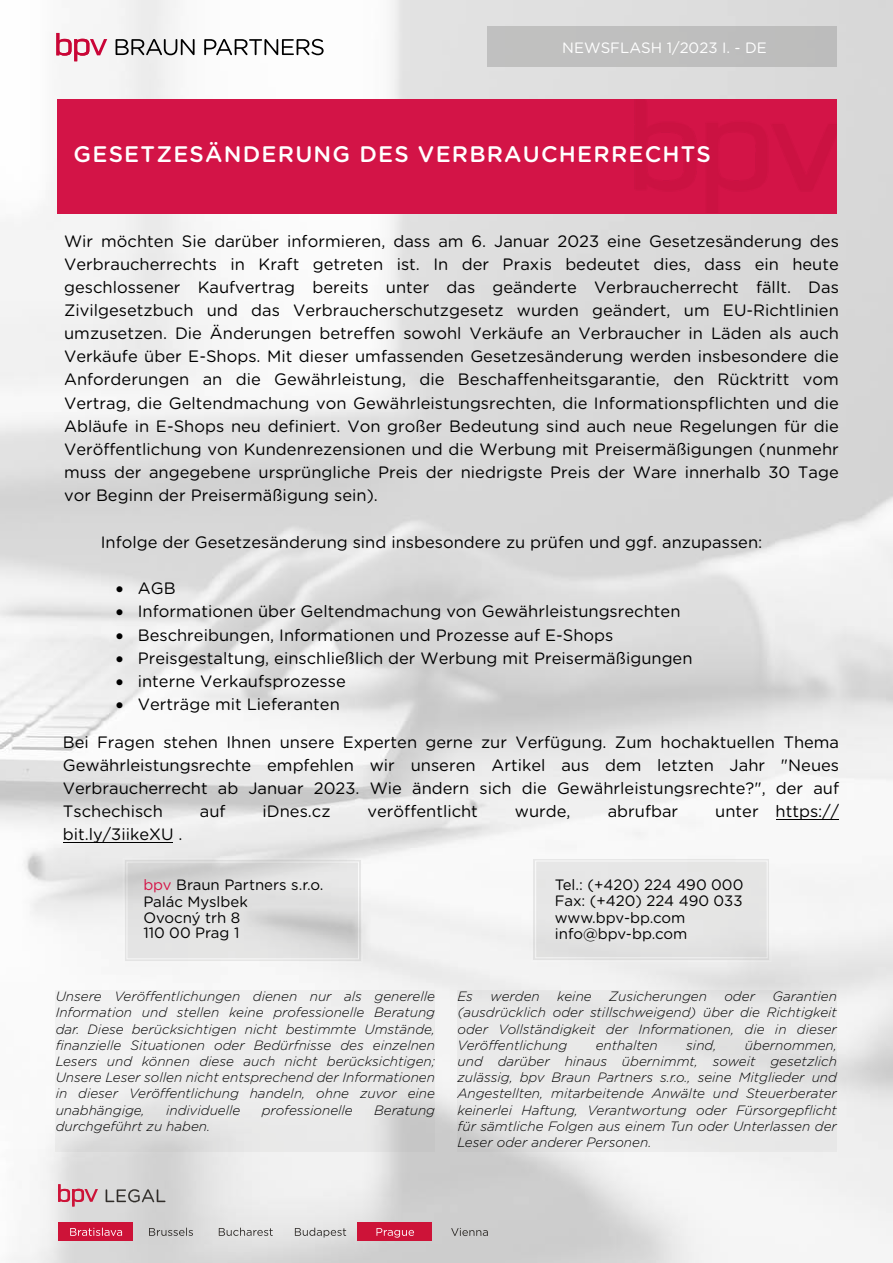
<style>
.page{position:relative;width:893px;height:1263px;background:#fff}
.page>*{position:absolute;margin:0;border:0;box-sizing:border-box;transform-origin:0 0}
.t1{font:500 22.5px "Gotham Rounded";letter-spacing:.055em;color:#fff}
.t2{font:16.5px/23.1px "Gotham Rounded";color:#000;text-align:justify}
.t3{font:15px/16.5px "Gotham Rounded";color:#000}
.t4{font:15px "Gotham Rounded";color:#fff}
.t5{font:italic 300 13.5px/16.2px "Gotham Rounded";color:#000;text-align:justify}
.s1{color:#d31447}
</style>
<div class="page">
<img style="left:0;top:0;width:893px;height:1263px">
<svg style="left:56px;top:990px;width:379px;height:162px;fill:#ececec"></svg>
<div style="left:458px;top:990px;width:379px;height:162px;background:#e9e9e8"></div>
<svg style="left:531px;top:856px;width:241px;height:106px;background:#e5e5e5"></svg>
<div style="left:535px;top:861px;width:233px;height:97px;border:1px solid #fff"></div>
<svg style="left:122px;top:857px;width:241px;height:106px;background:#dedede"></svg>
<div style="left:127px;top:862px;width:232px;height:97px;border:1px solid #fff"></div>
<div style="left:488px;top:26px;width:349px;height:41px;background:#bfbfbe"></div>
<div style="left:57px;top:100px;width:779px;height:114px;background:#d31447"></div>
<svg style="left:116px;top:39px;width:79px;height:16px"></svg>
<svg style="left:204px;top:39px;width:120px;height:16px"></svg>
<svg style="left:56px;top:33px;width:51px;height:28px"></svg>
<div style="left:58px;top:1222px;width:75px;height:18px;background:#cd1338"></div>
<svg style="left:58px;top:1184px;width:40px;height:22px"></svg>
<svg style="left:106px;top:1189px;width:59px;height:13px"></svg>
<svg style="left:70px;top:1227px;width:52px;height:9px"></svg>
<svg style="left:149px;top:1227px;width:44px;height:9px"></svg>
<svg style="left:219px;top:1227px;width:54px;height:9px"></svg>
<svg style="left:295px;top:1227px;width:51px;height:11px"></svg>
<div style="left:357px;top:1222px;width:75px;height:18px;background:#cd1338"></div>
<svg style="left:376px;top:1228px;width:38px;height:9px"></svg>
<svg style="left:451px;top:1228px;width:37px;height:8px"></svg>
<hr style="left:63px;top:842px;width:110px;height:1px;background:#000">
<hr style="left:776px;top:819px;width:63px;height:1px;background:#000">
<p class="t4" style="left:562px;top:37px;width:206px">NEWSFLASH 1/2023 I. - DE</p>
<h1 class="t1" style="left:74px;top:138px;width:639px">GESETZESÄNDERUNG DES VERBRAUCHERRECHTS</h1>
<p class="t2" style="left:64px;top:229px;width:776px">Wir möchten Sie darüber informieren, dass am 6. Januar 2023 eine Gesetzesänderung des Verbraucherrechts in Kraft getreten ist. In der Praxis bedeutet dies, dass ein heute geschlossener Kaufvertrag bereits unter das geänderte Verbraucherrecht fällt. Das Zivilgesetzbuch und das Verbraucherschutzgesetz wurden geändert, um EU-Richtlinien umzusetzen. Die Änderungen betreffen sowohl Verkäufe an Verbraucher in Läden als auch Verkäufe über E-Shops. Mit dieser umfassenden Gesetzesänderung werden insbesondere die Anforderungen an die Gewährleistung, die Beschaffenheitsgarantie, den Rücktritt vom Vertrag, die Geltendmachung von Gewährleistungsrechten, die Informationspflichten und die Abläufe in E-Shops neu definiert. Von großer Bedeutung sind auch neue Regelungen für die Veröffentlichung von Kundenrezensionen und die Werbung mit Preisermäßigungen (nunmehr muss der angegebene ursprüngliche Preis der niedrigste Preis der Ware innerhalb 30 Tage vor Beginn der Preisermäßigung sein).</p>
<p class="t2" style="left:101px;top:530px;width:663px">Infolge der Gesetzesänderung sind insbesondere zu prüfen und ggf. anzupassen:</p>
<p class="t2" style="left:116px;top:576px;width:61px">• AGB</p>
<p class="t2" style="left:116px;top:599px;width:566px">• Informationen über Geltendmachung von Gewährleistungsrechten</p>
<p class="t2" style="left:116px;top:622px;width:499px">• Beschreibungen, Informationen und Prozesse auf E-Shops</p>
<p class="t2" style="left:116px;top:645px;width:578px">• Preisgestaltung, einschließlich der Werbung mit Preisermäßigungen</p>
<p class="t2" style="left:116px;top:669px;width:232px">• interne Verkaufsprozesse</p>
<p class="t2" style="left:116px;top:692px;width:226px">• Verträge mit Lieferanten</p>
<p class="t2" style="left:63px;top:730px;width:778px">Bei Fragen stehen Ihnen unsere Experten gerne zur Verfügung. Zum hochaktuellen Thema Gewährleistungsrechte empfehlen wir unseren Artikel aus dem letzten Jahr "Neues Verbraucherrecht ab Januar 2023. Wie ändern sich die Gewährleistungsrechte?", der auf Tschechisch</p>
<p class="t2" style="left:200px;top:799px;width:27px">auf</p>
<p class="t2" style="left:263px;top:799px;width:70px">iDnes.cz</p>
<p class="t2" style="left:368px;top:799px;width:112px">veröffentlicht</p>
<p class="t2" style="left:515px;top:799px;width:57px">wurde,</p>
<p class="t2" style="left:608px;top:799px;width:72px">abrufbar</p>
<p class="t2" style="left:715px;top:799px;width:125px">unter https://</p>
<p class="t2" style="left:63px;top:822px;width:121px">bit.ly/3iikeXU .</p>
<p class="t3" style="left:143px;top:876px;width:182px"><span class="s1">bpv</span> Braun Partners s.r.o.<br>Palác Myslbek<br>Ovocný trh 8</p>
<p class="t3" style="left:143px;top:924px;width:98px">110 00 Prag 1</p>
<p class="t5" style="left:56px;top:988px;width:381px">Unsere Veröffentlichungen dienen nur als generelle Information und stellen keine professionelle Beratung dar. Diese berücksichtigen nicht bestimmte Umstände, finanzielle Situationen oder Bedürfnisse des einzelnen Lesers und können diese auch nicht berücksichtigen; Unsere Leser sollen nicht entsprechend der Informationen in dieser Veröffentlichung handeln, ohne zuvor eine unabhängige,</p>
<p class="t5" style="left:166px;top:1101px;width:76px">individuelle</p>
<p class="t5" style="left:262px;top:1101px;width:93px">professionelle</p>
<p class="t5" style="left:374px;top:1101px;width:62px">Beratung</p>
<p class="t5" style="left:56px;top:1117px;width:156px">durchgeführt zu haben.</p>
<p class="t3" style="left:555px;top:875px;width:190px">Tel.: (+420) 224 490 000<br>Fax: (+420) 224 490 033 www.bpv-bp.com info@bpv-bp.com</p>
<p class="t5" style="left:458px;top:988px;width:17px">Es</p>
<p class="t5" style="left:490px;top:988px;width:51px">werden</p>
<p class="t5" style="left:557px;top:988px;width:36px">keine</p>
<p class="t5" style="left:609px;top:988px;width:99px">Zusicherungen</p>
<p class="t5" style="left:724px;top:988px;width:32px">oder</p>
<p class="t5" style="left:458px;top:988px;width:381px;text-indent:315px">Garantien (ausdrücklich oder stillschweigend) über die Richtigkeit oder Vollständigkeit der Informationen, die in dieser Veröffentlichung</p>
<p class="t5" style="left:458px;top:1036px;width:381px;text-indent:287px">übernommen, und darüber hinaus übernimmt, soweit gesetzlich zulässig, bpv Braun Partners s.r.o., seine Mitglieder und Angestellten, mitarbeitende Anwälte und Steuerberater keinerlei Haftung, Verantwortung oder Fürsorgepflicht für sämtliche Folgen aus einem Tun oder Unterlassen der Leser oder anderer Personen.</p>
<p class="t5" style="left:596px;top:1036px;width:64px">enthalten</p>
<p class="t5" style="left:686px;top:1036px;width:32px">sind,</p>
</div>
